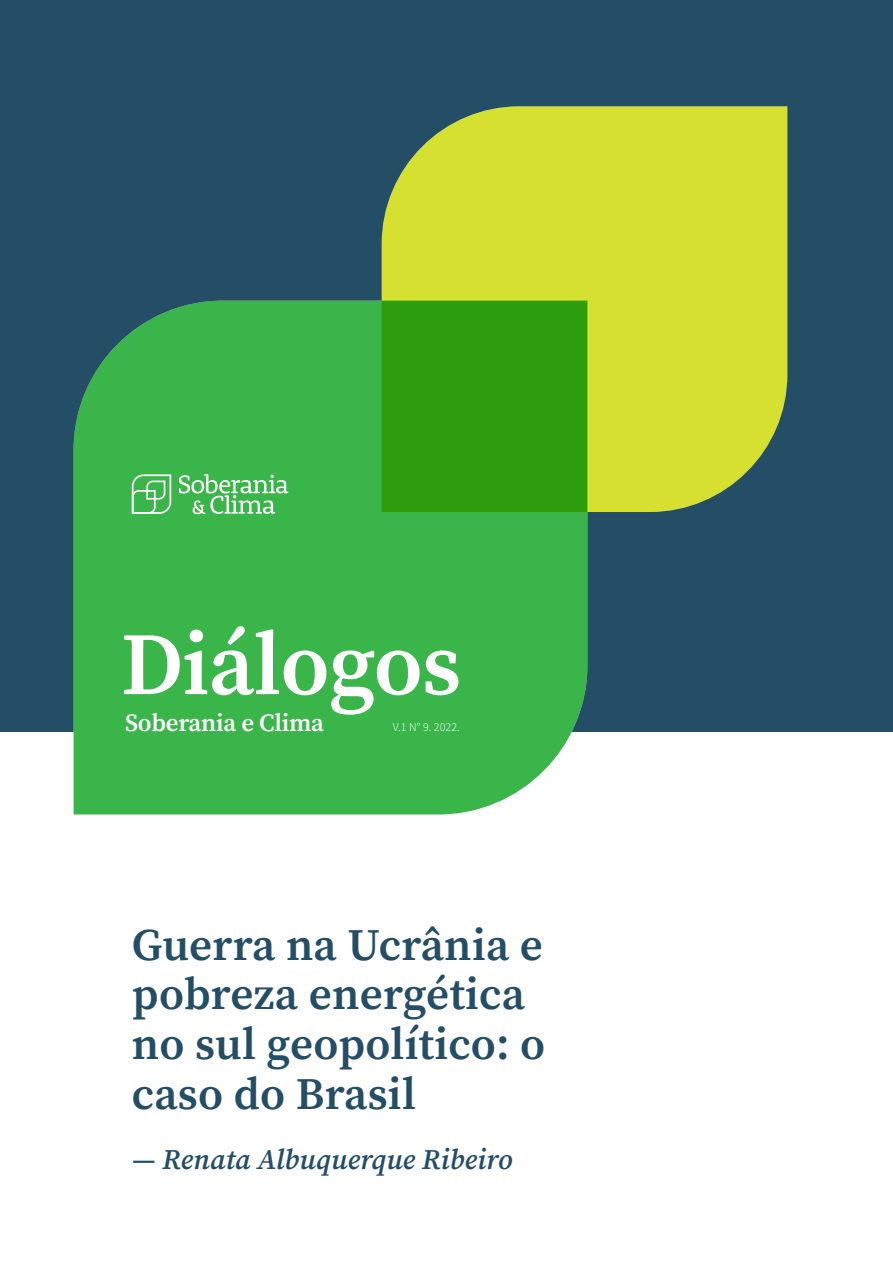
<style>
.page{position:relative;width:893px;height:1263px;background:#fff}
.page>*{position:absolute;margin:0;border:0;box-sizing:border-box;transform-origin:0 0}
.t1{font:600 88.5px "Source Serif Pro";letter-spacing:-.01em;color:#fff}
.t2{font:600 45px/49.5px "Source Serif Pro";letter-spacing:.005em;color:#244d66}
.t3{font:italic 600 28.5px "Source Serif Pro";letter-spacing:.005em;color:#244d66}
.t4{font:600 24.75px "Source Serif Pro";letter-spacing:-.01em;color:#fff}
.t5{font:300 12px "Source Sans Pro";color:#fff}
</style>
<div class="page">
<div style="left:0;top:0;width:893px;height:731px;background:#244d66"></div>
<div style="left:74px;top:301px;width:513px;height:513px;background:#39b54a"></div>
<svg style="left:382px;top:106px;width:405px;height:406px;background:#a0c72a"></svg>
<svg style="left:179px;top:474px;width:109px;height:40px;background:#6bc778"></svg>
<svg style="left:132px;top:474px;width:39px;height:40px;background:#6ec87a"></svg>
<h1 class="t1" style="left:121px;top:604px;width:342px">Diálogos</h1>
<p class="t4" style="left:125px;top:706px;width:200px">Soberania e Clima</p>
<p class="t5" style="left:393px;top:720px;width:68px">V.1 N° 9. 2022.</p>
<p class="t2" style="left:132px;top:920px;width:415px">Guerra na Ucrânia e pobreza energética no sul geopolítico: o caso do Brasil</p>
<p class="t3" style="left:132px;top:1139px;width:382px">— Renata Albuquerque Ribeiro</p>
</div>
